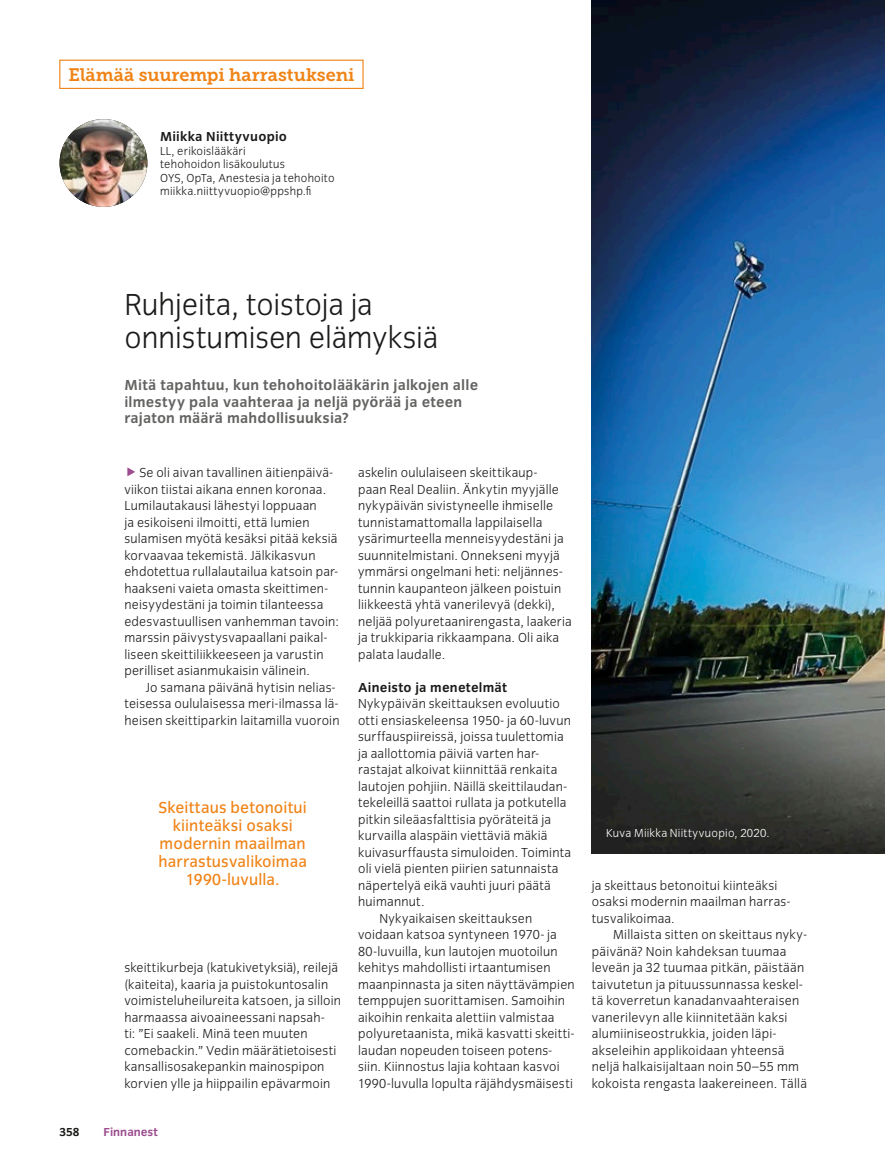
<style>
.page{position:relative;width:885px;height:1174px;background:#fff}
.page>*{position:absolute;margin:0;border:0;box-sizing:border-box;transform-origin:0 0}
.t1{font:300 31.5px/33px "Congress Sans";color:#1b1b1a}
.t2{font:18px "Museo Slab 700";color:#f08316}
.t3{font:16.5px/18px "Congress Sans";letter-spacing:.005em;color:#f08316;text-align:center}
.t4{font:700 15px/16.5px "Congress Sans";letter-spacing:.01em;color:#636362}
.t5{font:300 13.5px/16.5px "Congress Sans";letter-spacing:.015em;color:#1b1b1a}
.t6{font:700 13.5px "Congress Sans";letter-spacing:.015em;color:#1b1b1a}
.t7{font:300 12px/13.5px "Congress Sans";letter-spacing:.02em;color:#1b1b1a}
.t8{font:300 12px "Congress Sans";letter-spacing:.025em;color:#fff}
.t9{font:700 12px "Congress Sans";color:#9b4b8e}
.t10{font:700 12px "Congress Sans";color:#1b1b1a}
</style>
<div class="page">
<div style="left:59px;top:60px;width:304px;height:29px;border:1px solid #f08316"></div>
<img style="left:60px;top:119px;width:87px;height:88px;border-radius:44px">
<img style="left:591px;top:0;width:293px;height:853px">
<h2 class="t2" style="left:68px;top:64px;width:288px">Elämää suurempi harrastukseni</h2>
<p class="t6" style="left:160px;top:129px;width:128px">Miikka Niittyvuopio</p>
<p class="t7" style="left:160px;top:144px;width:176px">LL, erikoislääkäri<br>tehohoidon lisäkoulutus<br>OYS, OpTa, Anestesia ja tehohoito miikka.niittyvuopio@ppshp.fi</p>
<h1 class="t1" style="left:124px;top:289px;width:315px">Ruhjeita, toistoja ja onnistumisen elämyksiä</h1>
<p class="t4" style="left:124px;top:377px;width:355px">Mitä tapahtuu, kun tehohoitolääkärin jalkojen alle ilmestyy pala vaahteraa ja neljä pyörää ja eteen rajaton määrä mahdollisuuksia?</p>
<p class="t5" style="left:124px;top:464px;width:216px;text-indent:15px">Se oli aivan tavallinen äitienpäivä&shy;viikon tiistai aikana ennen koronaa.<br>Lumilautakausi lähestyi loppuaan<br>ja esikoiseni ilmoitti, että lumien sulamisen myötä kesäksi pitää keksiä korvaavaa tekemistä. Jälkikasvun ehdotettua rullalautailua katsoin par&shy;haakseni vaieta omasta skeittimen&shy;neisyydestäni ja toimin tilanteessa edesvastuullisen vanhemman tavoin: marssin päivystysvapaallani paikal&shy;liseen skeittiliikkeeseen ja varustin perilliset asianmukaisin välinein.</p>
<p class="t5" style="left:124px;top:679px;width:217px;text-indent:21px">Jo samana päivänä hytisin nelias&shy;teisessa oululaisessa meri-ilmassa lä&shy;heisen skeittiparkin laitamilla vuoroin</p>
<p class="t3" style="left:158px;top:798px;width:150px">Skeittaus betonoitui kiinteäksi osaksi modernin maailman harrastusvalikoimaa<br>1990-luvulla.</p>
<p class="t5" style="left:124px;top:959px;width:218px">skeittikurbeja (katukivetyksiä), reilejä (kaiteita), kaaria ja puistokuntosalin voimisteluheilureita katsoen, ja silloin harmaassa aivoaineessani napsah-<br>ti: ”Ei saakeli. Minä teen muuten comebackin.” Vedin määrätietoisesti kansallisosakepankin mainospipon korvien ylle ja hiippailin epävarmoin</p>
<p class="t10" style="left:60px;top:1125px;width:22px">358</p>
<p class="t9" style="left:104px;top:1125px;width:56px">Finnanest</p>
<p class="t5" style="left:358px;top:464px;width:215px">askelin oululaiseen skeittikaup-<br>paan Real Dealiin. Änkytin myyjälle nykypäivän sivistyneelle ihmiselle tunnistamattomalla lappilaisella ysärimurteella menneisyydestäni ja suunnitelmistani. Onnekseni myyjä ymmärsi ongelmani heti: neljännes&shy;tunnin kaupanteon jälkeen poistuin liikkeestä yhtä vanerilevyä (dekki), neljää polyuretaanirengasta, laakeria ja trukkiparia rikkaampana. Oli aika palata laudalle.</p>
<p class="t6" style="left:358px;top:679px;width:150px">Aineisto ja menetelmät</p>
<p class="t5" style="left:358px;top:695px;width:203px">Nykypäivän skeittauksen evoluutio</p>
<p class="t5" style="left:358px;top:712px;width:214px">otti ensiaskeleensa 1950- ja 60-luvun</p>
<p class="t5" style="left:358px;top:728px;width:207px">surffauspiireissä, joissa tuulettomia</p>
<p class="t5" style="left:358px;top:745px;width:182px">ja aallottomia päiviä varten har-</p>
<p class="t5" style="left:358px;top:761px;width:201px">rastajat alkoivat kiinnittää renkaita</p>
<p class="t5" style="left:358px;top:778px;width:210px">lautojen pohjiin. Näillä skeittilaudan-</p>
<p class="t5" style="left:358px;top:794px;width:210px">tekeleillä saattoi rullata ja potkutella</p>
<p class="t5" style="left:358px;top:811px;width:195px">pitkin sileäasfalttisia pyöräteitä ja</p>
<p class="t5" style="left:358px;top:827px;width:191px">kurvailla alaspäin viettäviä mäkiä</p>
<p class="t5" style="left:358px;top:844px;width:215px">kuivasurffausta simuloiden. Toiminta</p>
<p class="t5" style="left:358px;top:860px;width:202px">oli vielä pienten piirien satunnaista</p>
<p class="t5" style="left:358px;top:877px;width:194px">näpertelyä eikä vauhti juuri päätä</p>
<p class="t5" style="left:358px;top:893px;width:68px">huimannut.</p>
<p class="t5" style="left:379px;top:910px;width:154px">Nykyaikaisen skeittauksen</p>
<p class="t5" style="left:358px;top:926px;width:200px">voidaan katsoa syntyneen 1970- ja</p>
<p class="t5" style="left:358px;top:943px;width:201px">80-luvuilla, kun lautojen muotoilun</p>
<p class="t5" style="left:358px;top:959px;width:194px">kehitys mahdollisti irtaantumisen</p>
<p class="t5" style="left:358px;top:976px;width:218px">maanpinnasta ja siten näyttävämpien</p>
<p class="t5" style="left:358px;top:992px;width:208px">temppujen suorittamisen. Samoihin</p>
<p class="t5" style="left:358px;top:1009px;width:198px">aikoihin renkaita alettiin valmistaa</p>
<p class="t5" style="left:358px;top:1025px;width:217px">polyuretaanista, mikä kasvatti skeitti-</p>
<p class="t5" style="left:358px;top:1042px;width:195px">laudan nopeuden toiseen potens-</p>
<p class="t5" style="left:358px;top:1058px;width:203px">siin. Kiinnostus lajia kohtaan kasvoi</p>
<p class="t5" style="left:358px;top:1075px;width:216px">1990-luvulla lopulta räjähdysmäisesti</p>
<p class="t8" style="left:606px;top:826px;width:165px">Kuva Miikka Niittyvuopio, 2020.</p>
<p class="t5" style="left:591px;top:877px;width:200px">ja skeittaus betonoitui kiinteäksi osaksi modernin maailman harras&shy;tusvalikoimaa.</p>
<p class="t5" style="left:591px;top:926px;width:217px;text-indent:21px">Millaista sitten on skeittaus nyky&shy;päivänä? Noin kahdeksan tuumaa leveän ja 32 tuumaa pitkän, päistään taivutetun ja pituussunnassa keskel&shy;tä koverretun kanadanvaahteraisen vanerilevyn alle kiinnitetään kaksi alumiiniseostrukkia, joiden läpi&shy;akseleihin applikoidaan yhteensä neljä halkaisijaltaan noin 50–55 mm kokoista rengasta laakereineen. Tällä</p>
</div>
